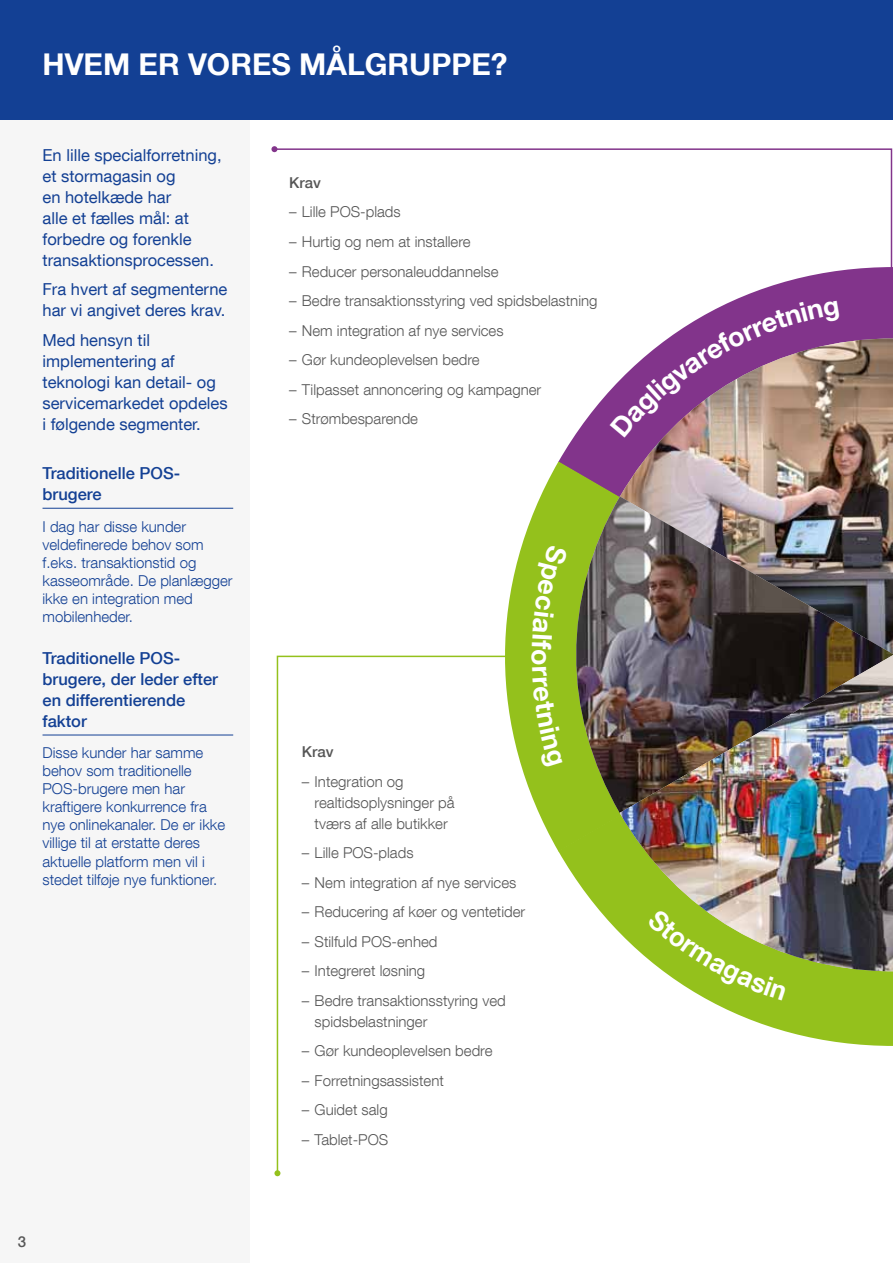
<style>
.page{position:relative;width:893px;height:1263px;background:#fff}
.page>*{position:absolute;margin:0;border:0;box-sizing:border-box;transform-origin:0 0}
.t1{font:700 30px "Helvetica Neue LT Com";color:#fff}
.t2{font:700 27px "Helvetica Neue LT Com";color:#fff}
.t3{font:16.5px/21px "Helvetica Neue LT Com";color:#134094}
.t4{font:500 16.5px/21px "Helvetica Neue LT Com";color:#134094}
.t5{font:300 15px/21px "Helvetica Neue LT Com";color:#565656}
.t6{font:300 15px/18px "Helvetica Neue LT Com";color:#134094}
.t7{font:500 15px "Helvetica Neue LT Com";color:#565656}
</style>
<div class="page">
<div style="left:0;top:0;width:250px;height:1263px;background:#f6f6f6"></div>
<div style="left:0;top:0;width:893px;height:119px;background:#134094"></div>
<hr style="left:43px;top:508px;width:190px;height:1px;background:#134094">
<hr style="left:43px;top:735px;width:190px;height:1px;background:#134094">
<svg style="left:274px;top:148px;width:619px;height:119px"></svg>
<svg style="left:271px;top:146px;width:6px;height:6px"></svg>
<svg style="left:559px;top:267px;width:334px;height:194px"></svg>
<svg style="left:505px;top:461px;width:115px;height:390px;fill:#94c11c"></svg>
<svg style="left:558px;top:656px;width:335px;height:390px"></svg>
<img style="left:620px;top:338px;width:273px;height:158px">
<div style="left:562px;top:496px;width:13px;height:317px;background:#94c11c"></div>
<img style="left:575px;top:496px;width:318px;height:317px">
<img style="left:620px;top:654px;width:273px;height:317px">
<svg style="left:276px;top:655px;width:240px;height:520px"></svg>
<svg style="left:274px;top:1170px;width:6px;height:6px"></svg>
<svg style="left:610px;top:300px;width:230px;height:138px"></svg>
<svg style="left:647px;top:908px;width:139px;height:92px;background:#a5c44a"></svg>
<div style="left:532px;top:545px;width:36px;height:104px;background:#94c11c"></div>
<div style="left:532px;top:667px;width:31px;height:101px;background:#94c11c"></div>
<h1 class="t1" style="left:43px;top:45px;width:467px">HVEM ER VORES MÅLGRUPPE?</h1>
<p class="t3" style="left:43px;top:144px;width:181px">En lille specialforretning, et stormagasin og<br>en hotelkæde har<br>alle et fælles mål: at forbedre og forenkle transaktionsprocessen.</p>
<p class="t3" style="left:43px;top:278px;width:186px">Fra hvert af segmenterne har vi angivet deres krav.</p>
<p class="t3" style="left:43px;top:329px;width:187px">Med hensyn til implementering af teknologi kan detail- og servicemarkedet opdeles i følgende segmenter.</p>
<p class="t4" style="left:43px;top:462px;width:139px">Traditionelle POS&shy;brugere</p>
<p class="t6" style="left:43px;top:517px;width:192px">I dag har disse kunder veldefinerede behov som f.eks. transaktionstid og kasseområde. De planlægger ikke en integration med mobilenheder.</p>
<p class="t4" style="left:43px;top:647px;width:177px">Traditionelle POS&shy;brugere, der leder efter en differentierende faktor</p>
<p class="t6" style="left:43px;top:744px;width:184px">Disse kunder har samme behov som traditionelle<br>POS-brugere men har kraftigere konkurrence fra nye onlinekanaler. De er ikke villige til at erstatte deres aktuelle platform men vil i stedet tilføje nye funktioner.</p>
<p class="t7" style="left:289px;top:174px;width:33px">Krav</p>
<p class="t5" style="left:289px;top:201px;width:113px">– Lille POS-plads</p>
<p class="t5" style="left:289px;top:231px;width:183px">– Hurtig og nem at installere</p>
<p class="t5" style="left:289px;top:260px;width:211px">– Reducer personaleuddannelse</p>
<p class="t5" style="left:289px;top:290px;width:310px">– Bedre transaktionsstyring ved spidsbelastning</p>
<p class="t5" style="left:289px;top:319px;width:216px">– Nem integration af nye services</p>
<p class="t5" style="left:289px;top:349px;width:192px">– Gør kundeoplevelsen bedre</p>
<p class="t5" style="left:289px;top:378px;width:254px">– Tilpasset annoncering og kampagner</p>
<p class="t5" style="left:289px;top:408px;width:130px">– Strømbesparende</p>
<h2 class="t2" style="left:559px;top:649px;width:18px;rotate:90deg">O</h2>
<p class="t7" style="left:302px;top:743px;width:33px">Krav</p>
<p class="t5" style="left:315px;top:770px;width:142px;text-indent:-13px">– Integration og realtidsoplysninger på tværs af alle butikker</p>
<p class="t5" style="left:302px;top:842px;width:113px">– Lille POS-plads</p>
<p class="t5" style="left:302px;top:871px;width:216px">– Nem integration af nye services</p>
<p class="t5" style="left:302px;top:901px;width:225px">– Reducering af køer og ventetider</p>
<p class="t5" style="left:302px;top:930px;width:137px">– Stilfuld POS-enhed</p>
<p class="t5" style="left:302px;top:960px;width:125px">– Integreret løsning</p>
<p class="t5" style="left:315px;top:989px;width:193px;text-indent:-13px">– Bedre transaktionsstyring ved spidsbelastninger</p>
<p class="t5" style="left:302px;top:1040px;width:192px">– Gør kundeoplevelsen bedre</p>
<p class="t5" style="left:302px;top:1069px;width:143px">– Forretningsassistent</p>
<p class="t5" style="left:302px;top:1099px;width:87px">– Guidet salg</p>
<p class="t5" style="left:302px;top:1128px;width:88px">– Tablet-POS</p>
<p class="t7" style="left:18px;top:1233px;width:10px">3</p>
</div>
